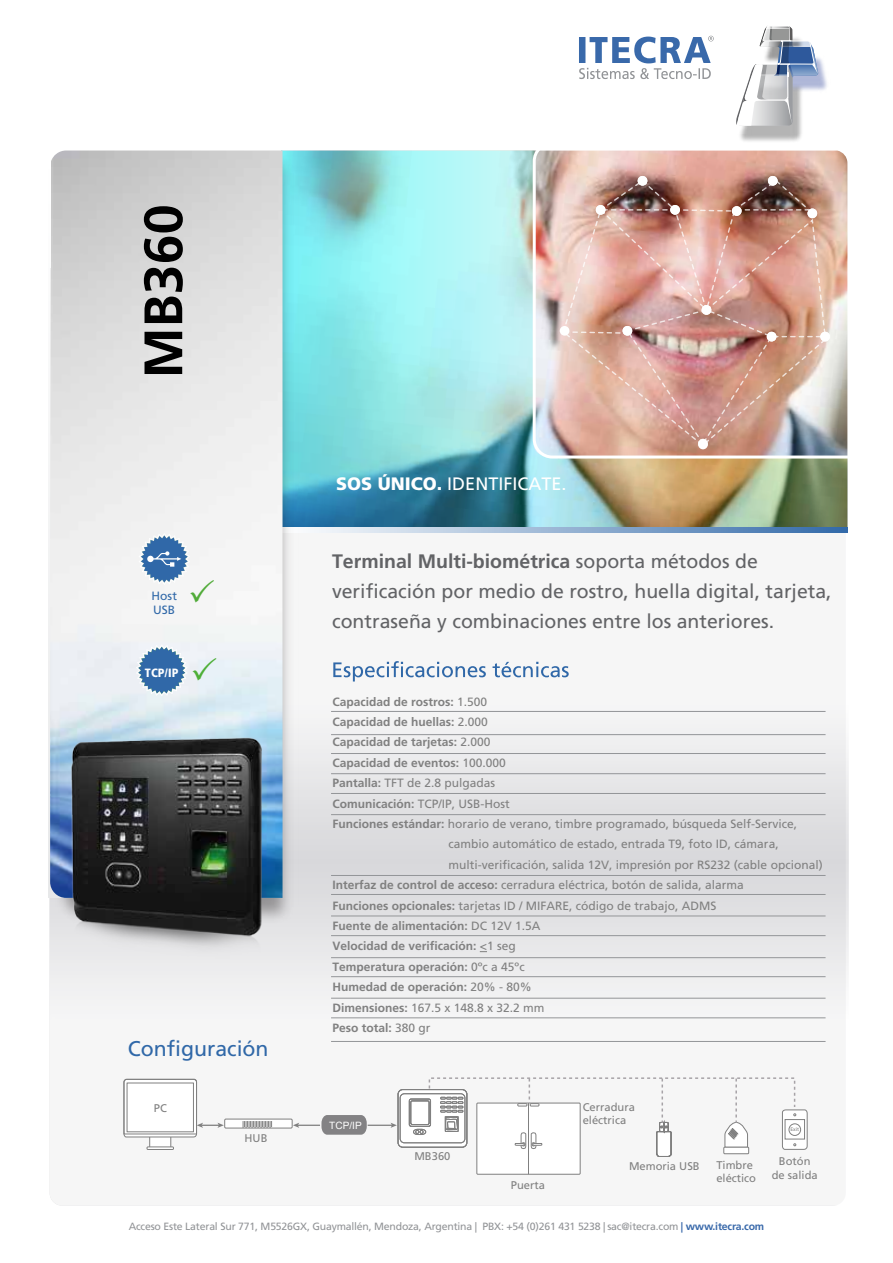
<style>
.page{position:relative;width:893px;height:1263px;background:#fff}
.page>*{position:absolute;margin:0;border:0;box-sizing:border-box;transform-origin:0 0}
.t1{font:700 54px "Frutiger";color:#000}
.t2{font:21.3px "Frutiger";color:#3068a8}
.t3{font:19.5px/30px "Frutiger";color:#626366}
.t4{font:18px "Frutiger LT Std";color:#fff}
.t5{font:12px "Frutiger";color:#808080}
.t6{font:700 12px "Frutiger";color:#808080}
.t7{font:12px/14.4px "Frutiger LT Std";letter-spacing:.005em;color:#3068a8}
.t8{font:900 condensed 12px "Frutiger LT Std";color:#fff}
.t9{font:11.1px/13.2px "Frutiger LT Std";color:#808080}
.t10{font:10.5px "Frutiger";letter-spacing:-.02em;color:#929497}
.t11{font:10.05px "Arial";color:#fff}
.t12{font:5.1px "Frutiger LT Std";color:#808080}
.s1{font-weight:900}
.s2{font-weight:700}
.s3{font-weight:400}
.s4{font-weight:700;color:#3969aa}
</style>
<div class="page">
<img style="left:50px;top:532px;width:799px;height:674px">
<img style="left:299px;top:151px;width:548px;height:377px">
<svg style="left:310px;top:528px;width:537px;height:4px;background:#93b0d1"></svg>
<div style="left:533px;top:142px;width:339px;height:317px;border:3px solid #fff;border-radius:18px"></div>
<img style="left:50px;top:150px;width:249px;height:778px">
<img style="left:50px;top:151px;width:232px;height:747px">
<hr style="left:331px;top:711px;width:494px;height:1px;background:#939598">
<hr style="left:331px;top:734px;width:494px;height:1px;background:#939598">
<hr style="left:331px;top:753px;width:494px;height:1px;background:#939598">
<hr style="left:331px;top:773px;width:494px;height:1px;background:#939598">
<hr style="left:331px;top:793px;width:494px;height:1px;background:#939598">
<hr style="left:331px;top:916px;width:494px;height:1px;background:#939598">
<hr style="left:331px;top:935px;width:494px;height:1px;background:#939598">
<hr style="left:331px;top:894px;width:494px;height:1px;background:#939598">
<hr style="left:331px;top:875px;width:494px;height:1px;background:#939598">
<hr style="left:331px;top:998px;width:494px;height:1px;background:#939598">
<hr style="left:331px;top:1018px;width:494px;height:1px;background:#939598">
<hr style="left:331px;top:1041px;width:494px;height:1px;background:#939598">
<hr style="left:331px;top:976px;width:494px;height:1px;background:#939598">
<hr style="left:331px;top:957px;width:494px;height:1px;background:#939598">
<hr style="left:331px;top:814px;width:494px;height:1px;background:#939598">
<svg style="left:333px;top:661px;width:236px;height:21px"></svg>
<svg style="left:579px;top:36px;width:135px;height:43px"></svg>
<img style="left:818px;top:58px;width:9px;height:33px">
<img style="left:737px;top:126px;width:71px;height:18px">
<svg style="left:736px;top:26px;width:82px;height:100px"></svg>
<svg style="left:150px;top:1135px;width:21px;height:14px"></svg>
<div style="left:149px;top:1135px;width:22px;height:15px;border:1px solid #808080"></div>
<div style="left:147px;top:1147px;width:27px;height:3px;border:1px solid #808080"></div>
<svg style="left:124px;top:1079px;width:100px;height:58px"></svg>
<div style="left:225px;top:1119px;width:67px;height:9px;background:#fff"></div>
<div style="left:224px;top:1119px;width:68px;height:9px;border:1px solid #808080"></div>
<svg style="left:243px;top:1121px;width:29px;height:7px"></svg>
<img style="left:62px;top:729px;width:214px;height:230px">
<div style="left:477px;top:1103px;width:103px;height:71px;background:#fff"></div>
<div style="left:477px;top:1103px;width:103px;height:71px;border:1px solid #808080"></div>
<hr style="left:528px;top:1103px;width:1px;height:71px;background:#808080">
<div style="left:398px;top:1090px;width:69px;height:57px;background:#fff;border-radius:5px"></div>
<div style="left:400px;top:1094px;width:65px;height:49px;border:1px solid #808080;border-radius:4px"></div>
<div style="left:398px;top:1089px;width:69px;height:58px;border:1px solid #808080;border-radius:5px"></div>
<div style="left:409px;top:1099px;width:22px;height:28px;border:1px solid #808080;border-radius:2px"></div>
<div style="left:411px;top:1101px;width:18px;height:24px;border:1px solid #808080;border-radius:2px"></div>
<svg style="left:293px;top:1115px;width:104px;height:20px"></svg>
<svg style="left:413px;top:1077px;width:394px;height:80px"></svg>
<div style="left:768px;top:176px;width:9px;height:10px;background:#fff;border-radius:50%"></div>
<div style="left:638px;top:176px;width:9px;height:10px;background:#fff;border-radius:50%"></div>
<div style="left:560px;top:326px;width:9px;height:10px;background:#fff;border-radius:50%"></div>
<div style="left:698px;top:440px;width:10px;height:9px;background:#fff;border-radius:50%"></div>
<img style="left:561px;top:180px;width:269px;height:266px">
<svg style="left:138px;top:533px;width:76px;height:69px"></svg>
<svg style="left:136px;top:644px;width:80px;height:52px"></svg>
<h1 class="t1" style="left:132px;top:378px;width:176px;rotate:-90deg">MB360</h1>
<p class="t7" style="left:152px;top:589px;width:27px">Host<br>USB</p>
<p class="t8" style="left:145px;top:665px;width:35px">TCP/IP</p>
<h2 class="t2" style="left:128px;top:1036px;width:142px">Configuración</h2>
<p class="t9" style="left:154px;top:1102px;width:15px">PC</p>
<p class="t9" style="left:245px;top:1131px;width:24px">HUB</p>
<h3 class="t4" style="left:336px;top:473px;width:232px"><span class="s1">SOS ÚNICO.</span> IDENTIFICATE.</h3>
<h3 class="t3" style="left:332px;top:546px;width:501px"><span class="s2">Terminal Multi-biométrica</span> soporta métodos de verificación por medio de rostro, huella digital, tarjeta, contraseña y combinaciones entre los anteriores.</h3>
<p class="t6" style="left:332px;top:694px;width:156px">Capacidad de rostros: <span class="s3">1.500</span></p>
<p class="t6" style="left:332px;top:715px;width:157px">Capacidad de huellas: <span class="s3">2.000</span></p>
<p class="t6" style="left:332px;top:735px;width:160px">Capacidad de tarjetas: <span class="s3">2.000</span></p>
<p class="t6" style="left:332px;top:756px;width:175px">Capacidad de eventos: <span class="s3">100.000</span></p>
<p class="t5" style="left:332px;top:776px;width:164px"><span class="s2">Pantalla:</span> TFT de 2.8 pulgadas</p>
<p class="t5" style="left:332px;top:796px;width:179px"><span class="s2">Comunicación:</span> TCP/IP, USB-Host</p>
<p class="t5" style="left:332px;top:817px;width:466px"><span class="s2">Funciones estándar:</span> horario de verano, timbre programado, búsqueda Self-Service,</p>
<p class="t5" style="left:448px;top:837px;width:332px">cambio automático de estado, entrada T9, foto ID, cámara,</p>
<p class="t5" style="left:448px;top:858px;width:376px">multi-verificación, salida 12V, impresión por RS232 (cable opcional)</p>
<p class="t5" style="left:332px;top:878px;width:413px"><span class="s2">Interfaz de control de acceso:</span> cerradura eléctrica, botón de salida, alarma</p>
<p class="t5" style="left:332px;top:898px;width:386px"><span class="s2">Funciones opcionales:</span> tarjetas ID / MIFARE, código de trabajo, ADMS</p>
<p class="t6" style="left:332px;top:919px;width:210px">Fuente de alimentación: <span class="s3">DC 12V 1.5A</span></p>
<p class="t6" style="left:332px;top:939px;width:185px">Velocidad de verificación: <span class="s3">&lt;1 seg</span></p>
<p class="t6" style="left:332px;top:960px;width:194px">Temperatura operación: <span class="s3">0ºc a 45ºc</span></p>
<p class="t6" style="left:332px;top:980px;width:201px">Humedad de operación: <span class="s3">20% - 80%</span></p>
<p class="t5" style="left:332px;top:1000px;width:214px"><span class="s2">Dimensiones:</span> 167.5 x 148.8 x 32.2 mm</p>
<p class="t6" style="left:332px;top:1021px;width:100px">Peso total: <span class="s3">380 gr</span></p>
<p class="t11" style="left:329px;top:1119px;width:34px">TCP/IP</p>
<p class="t9" style="left:414px;top:1150px;width:38px">MB360</p>
<p class="t9" style="left:511px;top:1179px;width:36px">Puerta</p>
<p class="t9" style="left:583px;top:1101px;width:54px">Cerradura eléctrica</p>
<p class="t12" style="left:790px;top:1126px;width:10px">Exit</p>
<p class="t9" style="left:629px;top:1159px;width:72px">Memoria USB</p>
<p class="t9" style="left:716px;top:1159px;width:41px">Timbre eléctico</p>
<p class="t9" style="left:772px;top:1155px;width:47px;text-align:center">Botón de salida</p>
<p class="t10" style="left:129px;top:1221px;width:637px">Acceso Este Lateral Sur 771, M5526GX, Guaymallén, Mendoza, Argentina | PBX: +54 (0)261 431 5238 | sac@itecra.com <span class="s4">| www.itecra.com</span></p>
</div>
